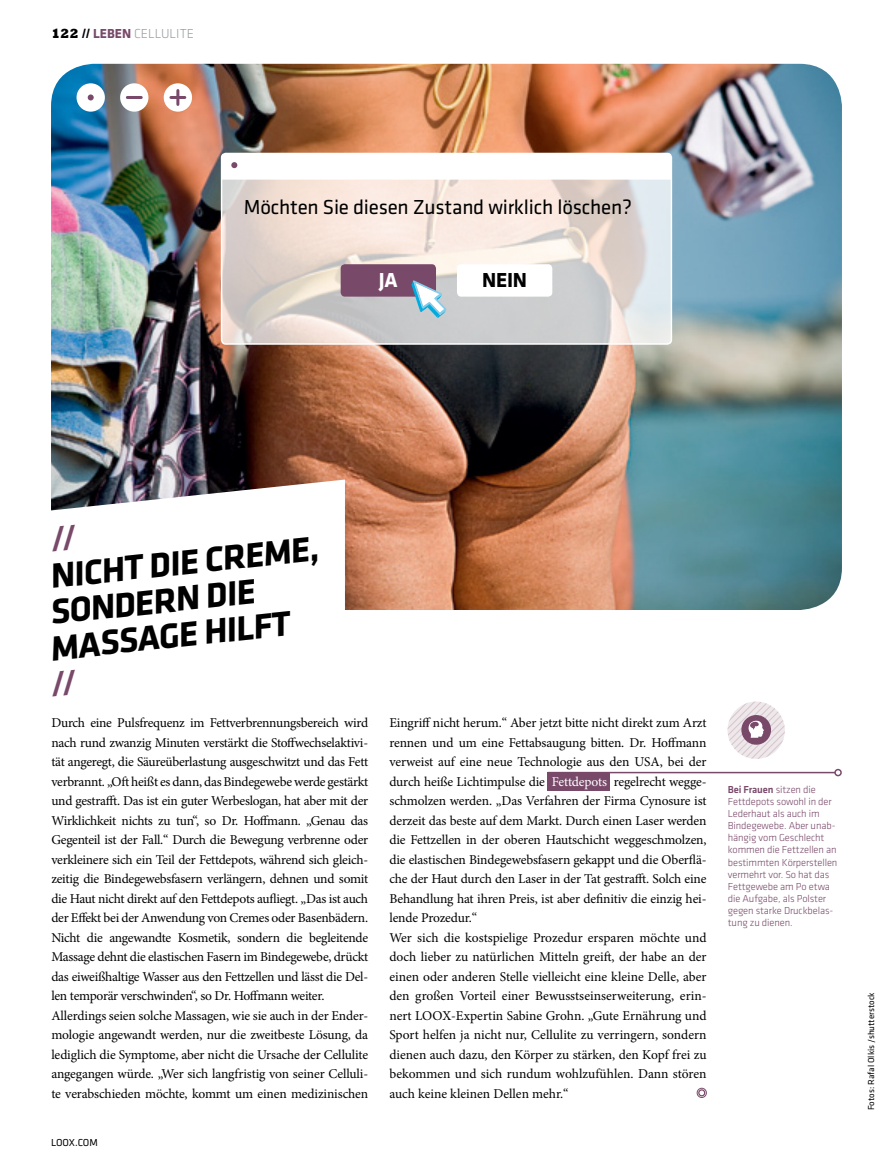
<style>
.page{position:relative;width:893px;height:1174px;background:#fff}
.page>*{position:absolute;margin:0;border:0;box-sizing:border-box;transform-origin:0 0}
.t1{font:700 36px/36px "Klavika";color:#000}
.t2{font:21px "Klavika";letter-spacing:-.01em;color:#000}
.t3{font:700 21px "Klavika";color:#000}
.t4{font:700 21px "Klavika";color:#fff}
.t5{font:13.5px/19.5px "Minion Pro";letter-spacing:-.015em;color:#000}
.t6{font:300 13.5px "Klavika";color:#9b9da0}
.t7{font:300 10.5px/12px "Klavika";letter-spacing:-.01em;color:#79496a}
.t8{font:10.5px "Klavika";letter-spacing:-.01em;color:#000}
.t9{font:9px "Klavika";color:#000}
.s1{font-family:"Rockwell";font-weight:800;color:#000}
.s2{font-weight:700;color:#79496a}
.s3{color:#fff}
.s4{font-weight:500}
</style>
<div class="page">
<div style="left:548px;top:772px;width:62px;height:18px;background:#79496a"></div>
<svg style="left:727px;top:701px;width:58px;height:58px"></svg>
<hr style="left:548px;top:772px;width:287px;height:1px;background:#79496a">
<div style="left:834px;top:769px;width:8px;height:7px;border:2px solid #79496a;border-radius:50%"></div>
<img style="left:51px;top:64px;width:791px;height:546px">
<div style="left:77px;top:83px;width:28px;height:29px;background:#fff;border-radius:50%"></div>
<div style="left:120px;top:83px;width:28px;height:29px;background:#fff;border-radius:50%"></div>
<svg style="left:88px;top:94px;width:6px;height:6px"></svg>
<hr style="left:127px;top:96px;width:14px;height:3px;background:#79496a">
<div style="left:164px;top:83px;width:28px;height:29px;background:#fff;border-radius:50%"></div>
<hr style="left:171px;top:96px;width:14px;height:3px;background:#79496a">
<hr style="left:176px;top:90px;width:3px;height:14px;background:#79496a">
<svg style="left:224px;top:180px;width:445px;height:162px;background:#e3dad5"></svg>
<div style="left:221px;top:153px;width:451px;height:192px;border:2px solid #fff;border-radius:4px"></div>
<svg style="left:222px;top:153px;width:449px;height:27px"></svg>
<div style="left:341px;top:264px;width:95px;height:33px;background:#79496a;border-radius:4px"></div>
<div style="left:457px;top:264px;width:95px;height:33px;background:#fff;border-radius:4px"></div>
<svg style="left:412px;top:280px;width:34px;height:38px"></svg>
<svg style="left:51px;top:479px;width:294px;height:131px"></svg>
<div style="left:697px;top:1088px;width:10px;height:9px;border:1px solid #79496a;border-radius:50%"></div>
<div style="left:698px;top:1089px;width:7px;height:7px;border:1px solid #79496a;border-radius:50%"></div>
<svg style="left:52px;top:525px;width:23px;height:26px"></svg>
<p class="t6" style="left:51px;top:27px;width:144px"><span class="s1">122 //</span> <span class="s2">LEBEN</span> Cellulite</p>
<h2 class="t2" style="left:244px;top:195px;width:390px">Möchten Sie diesen Zustand wirklich löschen?</h2>
<h2 class="t4" style="left:379px;top:269px;width:20px">JA</h2>
<h2 class="t3" style="left:482px;top:269px;width:12px">NEIN</h2>
<h1 class="t1" style="left:40px;top:560px;width:279px;rotate:-6deg">NICHT DIE CREME,<br>SONDERN DIE<br>MASSAGE HILFT</h1>
<p class="t5" style="left:51px;top:713px;width:318px">Durch eine Pulsfrequenz im Fettverbrennungsbereich wird nach rund zwanzig Minuten verstärkt die Stoffwechselaktivi&shy;tät angeregt, die Säureüberlastung ausgeschwitzt und das Fett verbrannt. „Oft heißt es dann, das Bindegewebe werde gestärkt und gestrafft. Das ist ein guter Werbeslogan, hat aber mit der Wirklichkeit nichts zu tun“, so Dr. Hoffmann. „Genau das Gegenteil ist der Fall.“ Durch die Bewegung verbrenne oder verkleinere sich ein Teil der Fettdepots, während sich gleich&shy;zeitig die Bindegewebsfasern verlängern, dehnen und somit die Haut nicht direkt auf den Fettdepots aufliegt. „Das ist auch der Effekt bei der Anwendung von Cremes oder Basenbädern.<br>Nicht die angewandte Kosmetik, sondern die begleitende Massage dehnt die elastischen Fasern im Bindegewebe, drückt das eiweißhaltige Wasser aus den Fettzellen und lässt die Del&shy;len temporär verschwinden“, so Dr. Hoffmann weiter.<br>Allerdings seien solche Massagen, wie sie auch in der Ender&shy;mologie angewandt werden, nur die zweitbeste Lösung, da lediglich die Symptome, aber nicht die Ursache der Cellulite angegangen würde. „Wer sich langfristig von seiner Celluli&shy;te verabschieden möchte, kommt um einen medizinischen</p>
<p class="t8" style="left:51px;top:1136px;width:48px">loox.com</p>
<p class="t5" style="left:389px;top:713px;width:319px">Eingriff nicht herum.“ Aber jetzt bitte nicht direkt zum Arzt rennen und um eine Fettabsaugung bitten. Dr. Hoffmann verweist auf eine neue Technologie aus den USA, bei der durch heiße Lichtimpulse die <span class="s3">Fettdepots</span> regelrecht wegge&shy;schmolzen werden. „Das Verfahren der Firma Cynosure ist derzeit das beste auf dem Markt. Durch einen Laser werden die Fettzellen in der oberen Hautschicht weggeschmolzen, die elastischen Bindegewebsfasern gekappt und die Oberflä&shy;che der Haut durch den Laser in der Tat gestrafft. Solch eine Behandlung hat ihren Preis, ist aber definitiv die einzig hei&shy;lende Prozedur.“<br>Wer sich die kostspielige Prozedur ersparen möchte und doch lieber zu natürlichen Mitteln greift, der habe an der einen oder anderen Stelle vielleicht eine kleine Delle, aber den großen Vorteil einer Bewusstseinserweiterung, erin&shy;nert LOOX-Expertin Sabine Grohn. „Gute Ernährung und Sport helfen ja nicht nur, Cellulite zu verringern, sondern dienen auch dazu, den Körper zu stärken, den Kopf frei zu bekommen und sich rundum wohlzufühlen. Dann stören auch keine kleinen Dellen mehr.“</p>
<p class="t7" style="left:728px;top:784px;width:111px"><span class="s4">Bei Frauen</span> sitzen die<br>Fettdepots sowohl in der<br>Lederhaut als auch im<br>Bindegewebe. Aber unab&shy;hängig vom Geschlecht kommen die Fettzellen an bestimmten Körperstellen vermehrt vor. So hat das<br>Fettgewebe am Po etwa die Aufgabe, als Polster gegen starke Druckbelas&shy;tung zu dienen.</p>
<p class="t9" style="left:866px;top:1110px;width:119px;rotate:-90deg">Fotos: Rafal Olkis /shutterstock</p>
</div>
